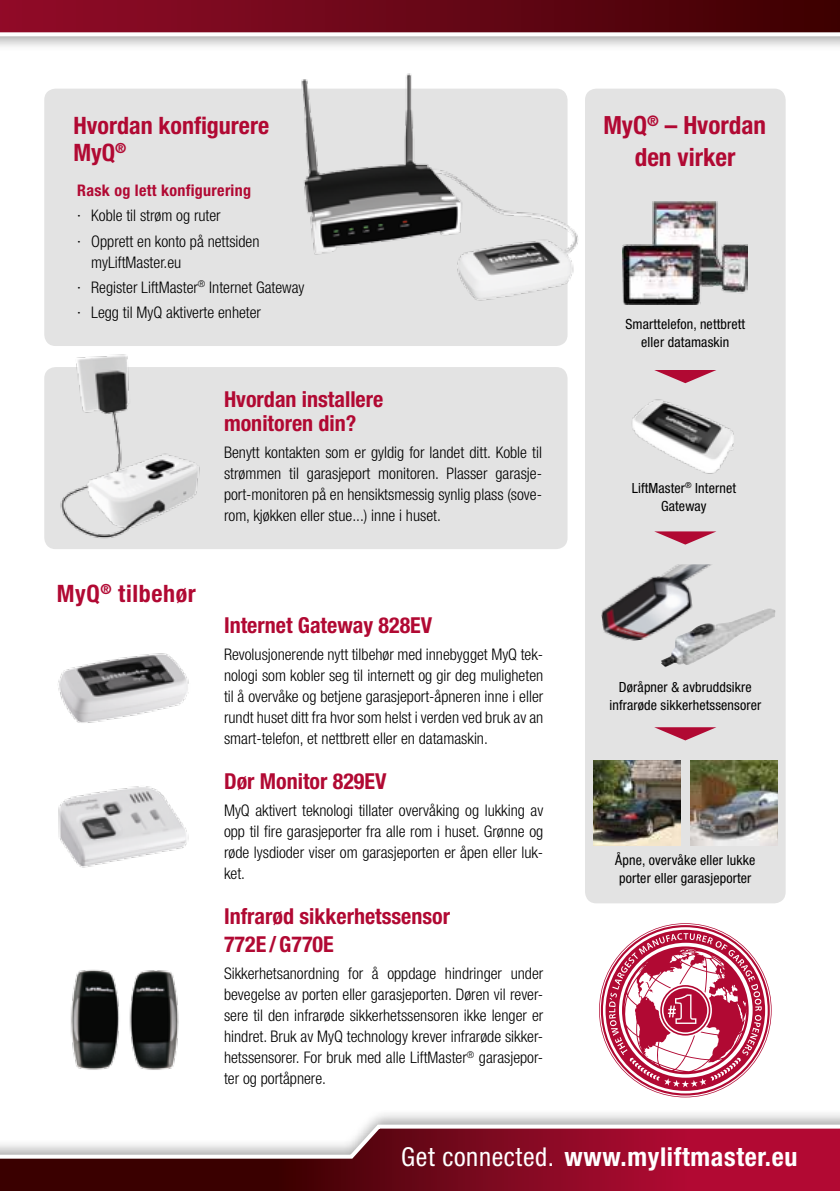
<style>
.page{position:relative;width:840px;height:1191px;background:#fff}
.page>*{position:absolute;margin:0;border:0;box-sizing:border-box;transform-origin:0 0}
.t1{font:700 condensed 26px "Helvetica Neue LT Std";letter-spacing:.025em;color:#fff}
.t2{font:700 condensed 25px/32px "Helvetica Neue LT Std";color:#b10933;text-align:center}
.t3{font:700 condensed 24px/27px "Helvetica Neue LT Std";color:#b10933}
.t4{font:700 condensed 24px "Helvetica Neue LT Std";letter-spacing:.025em;color:#b10933}
.t5{font:700 condensed 22px/24px "Helvetica Neue LT Std";color:#b10933}
.t6{font:300 condensed 16px/21px "Helvetica Neue LT Std";color:#000;text-align:justify}
.t7{font:700 condensed 16px "Helvetica Neue LT Std";letter-spacing:.02em;color:#b10933}
.t8{font:condensed 14px/18px "Helvetica Neue LT Std";letter-spacing:.01em;color:#000;text-align:center}
.s1{font-weight:400}
</style>
<div class="page">
<div style="left:584px;top:89px;width:201px;height:814px;background:#e3e3e3;border-radius:11px"></div>
<div style="left:44px;top:89px;width:523px;height:257px;background:#e3e3e3;border-radius:11px"></div>
<div style="left:44px;top:367px;width:523px;height:182px;background:#e3e3e3;border-radius:11px"></div>
<img style="left:622px;top:201px;width:125px;height:104px">
<svg style="left:654px;top:370px;width:62px;height:13px"></svg>
<svg style="left:654px;top:727px;width:62px;height:13px"></svg>
<svg style="left:654px;top:531px;width:62px;height:13px"></svg>
<img style="left:296px;top:83px;width:282px;height:222px">
<img style="left:60px;top:354px;width:140px;height:185px">
<img style="left:58px;top:786px;width:131px;height:82px">
<img style="left:58px;top:653px;width:131px;height:70px">
<img style="left:70px;top:969px;width:109px;height:101px">
<svg style="left:599px;top:923px;width:172px;height:174px"></svg>
<img style="left:632px;top:399px;width:102px;height:75px">
<img style="left:601px;top:564px;width:111px;height:77px">
<img style="left:660px;top:607px;width:115px;height:60px">
<img style="left:690px;top:760px;width:87px;height:85px">
<img style="left:593px;top:760px;width:86px;height:85px">
<svg style="left:0;top:0;width:839px;height:30px;background:#680615"></svg>
<svg style="left:0;top:30px;width:839px;height:17px"></svg>
<div style="left:0;top:1109px;width:839px;height:82px;background:#000;opacity:.35"></div>
<svg style="left:0;top:1160px;width:839px;height:31px;background:#6e0517"></svg>
<svg style="left:0;top:1122px;width:839px;height:38px"></svg>
<h3 class="t3" style="left:73px;top:112px;width:197px">Hvordan konfigurere<br>MyQ<sup>®</sup></h3>
<p class="t7" style="left:77px;top:181px;width:175px">Rask og lett konfigurering</p>
<p class="t6" style="left:77px;top:203px;width:184px;line-height:25.2px">· Koble til strøm og ruter<br>· Opprett en konto på nettsiden</p>
<p class="t6" style="left:77px;top:249px;width:229px;line-height:25.2px;text-align:left;text-indent:14px">myLiftMaster.eu<br>· Register LiftMaster<sup>®</sup> Internet Gateway · Legg til MyQ aktiverte enheter</p>
<h3 class="t4" style="left:57px;top:579px;width:140px">MyQ<sup>®</sup> tilbehør</h3>
<h3 class="t5" style="left:224px;top:387px;width:161px">Hvordan installere monitoren din?</h3>
<p class="t6" style="left:224px;top:441px;width:319px">Benytt kontakten som er gyldig for landet ditt. Koble til strømmen til garasjeport monitoren. Plasser garasje&shy;port-monitoren på en hensiktsmessig synlig plass (sove&shy;rom, kjøkken eller stue...) inne i huset.</p>
<h3 class="t5" style="left:224px;top:613px;width:209px">Internet Gateway 828EV</h3>
<p class="t6" style="left:224px;top:643px;width:320px">Revolusjonerende nytt tilbehør med innebygget MyQ tek&shy;nologi som kobler seg til internett og gir deg muligheten til å overvåke og betjene garasjeport-åpneren inne i eller rundt huset ditt fra hvor som helst i verden ved bruk av an smart-telefon, et nettbrett eller en datamaskin.</p>
<h3 class="t5" style="left:224px;top:769px;width:164px">Dør Monitor 829EV</h3>
<p class="t6" style="left:224px;top:799px;width:320px">MyQ aktivert teknologi tillater overvåking og lukking av opp til fire garasjeporter fra alle rom i huset. Grønne og røde lysdioder viser om garasjeporten er åpen eller luk&shy;ket.</p>
<h3 class="t5" style="left:224px;top:902px;width:227px;line-height:28px">Infrarød sikkerhetssensor<br>772E /G770E</h3>
<p class="t6" style="left:224px;top:963px;width:320px">Sikkerhetsanordning for å oppdage hindringer under bevegelse av porten eller garasjeporten. Døren vil rever&shy;sere til den infrarøde sikkerhetssensoren ikke lenger er hindret. Bruk av MyQ technology krever infrarøde sikker&shy;hetssensorer. For bruk med alle LiftMaster<sup>®</sup> garasjepor&shy;ter og portåpnere.</p>
<h2 class="t2" style="left:603px;top:109px;width:164px">MyQ<sup>®</sup> – Hvordan den virker</h2>
<p class="t8" style="left:625px;top:315px;width:121px">Smarttelefon, nettbrett eller datamaskin</p>
<p class="t8" style="left:631px;top:479px;width:106px">LiftMaster<sup>®</sup> Internet<br>Gateway</p>
<p class="t8" style="left:609px;top:677px;width:153px">Døråpner &amp; avbruddsikre infrarøde sikkerhetssensorer</p>
<p class="t8" style="left:615px;top:851px;width:141px;text-align:left">Åpne, overvåke eller lukke porter eller garasjeporter</p>
<h1 class="t1" style="left:401px;top:1141px;width:397px"><span class="s1">Get connected.</span> www.myliftmaster.eu</h1>
</div>
